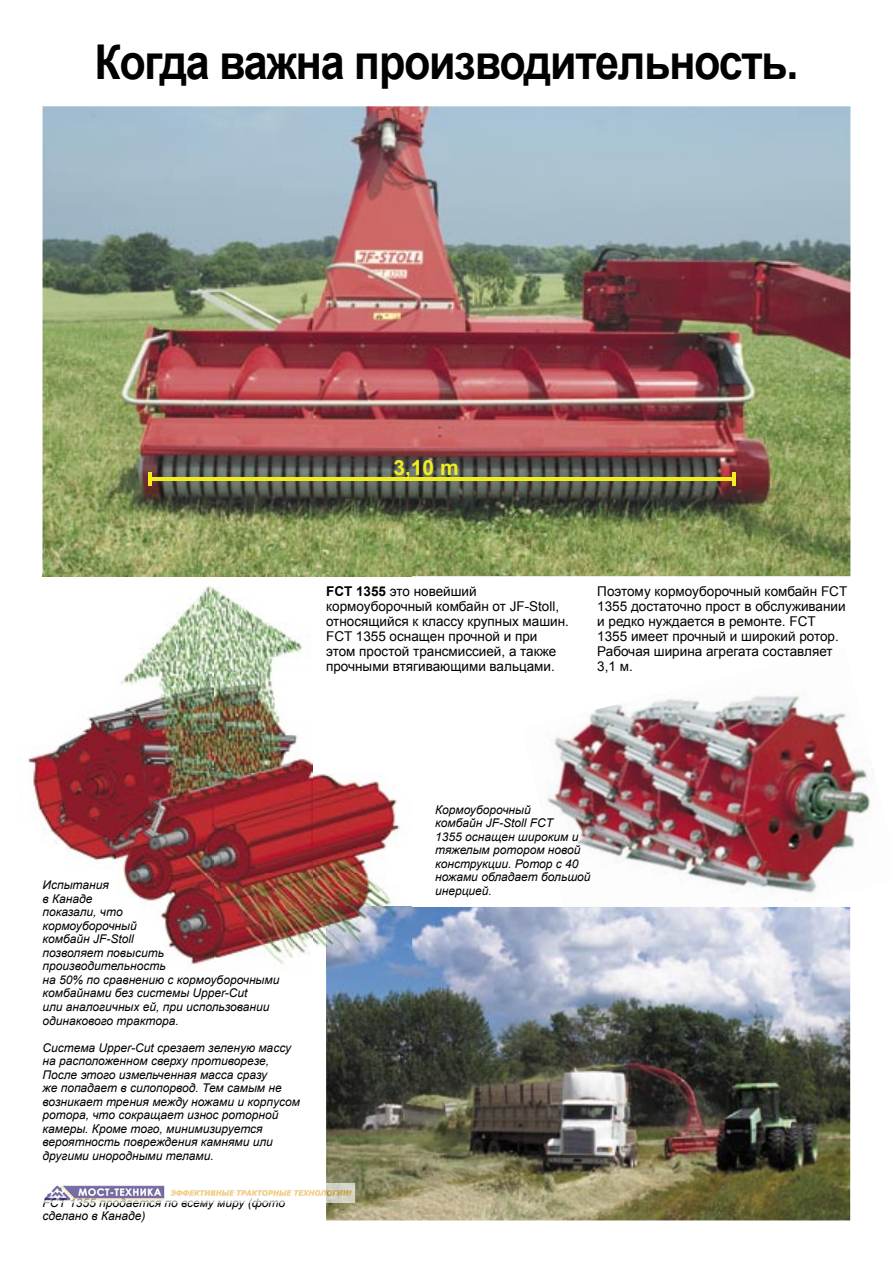
<style>
.page{position:relative;width:893px;height:1263px;background:#fff}
.page>*{position:absolute;margin:0;border:0;box-sizing:border-box;transform-origin:0 0}
.t1{font:700 48px "Arial";letter-spacing:-.03em;color:#000;scale:.9 1}
.t2{font:700 21px "Arial";color:#f2ed1c}
.t3{font:13.5px/15px "Arial";color:#000}
.t4{font:italic 12px/13.5px "Arial";color:#000}
.s1{font-weight:700}
</style>
<div class="page">
<img style="left:547px;top:695px;width:326px;height:254px">
<img style="left:43px;top:106px;width:807px;height:470px">
<img style="left:326px;top:907px;width:524px;height:313px">
<img style="left:28px;top:575px;width:384px;height:298px">
<img style="left:121px;top:873px;width:192px;height:93px">
<img style="left:313px;top:873px;width:99px;height:50px">
<img style="left:313px;top:923px;width:13px;height:25px">
<img style="left:43px;top:575px;width:369px;height:1px">
<img style="left:326px;top:907px;width:86px;height:66px">
<hr style="left:150px;top:477px;width:584px;height:3px;background:#f2ed1c">
<svg style="left:149px;top:472px;width:3px;height:13px"></svg>
<svg style="left:733px;top:472px;width:3px;height:13px"></svg>
<img style="left:44px;top:1183px;width:310px;height:20px">
<h1 class="t1" style="left:94px;top:30px;width:784px">Когда важна производительность.</h1>
<h2 class="t2" style="left:393px;top:453px;width:67px">3,10 m</h2>
<p class="t3" style="left:326px;top:583px;width:244px"><span class="s1">FCT 1355</span> это новейший кормоуборочный комбайн от JF-Stoll, относящийся к классу крупных машин.<br>FCT 1355 оснащен прочной и при этом простой трансмиссией, а также прочными втягивающими вальцами.</p>
<p class="t3" style="left:597px;top:583px;width:251px">Поэтому кормоуборочный комбайн FCT<br>1355 достаточно прост в обслуживании и редко нуждается в ремонте. FCT<br>1355 имеет прочный и широкий ротор.<br>Рабочая ширина агрегата составляет<br>3,1 м.</p>
<p class="t4" style="left:43px;top:879px;width:238px">Испытания<br>в Канаде<br>показали, что<br>кормоуборочный<br>комбайн JF-Stoll<br>позволяет повысить производительность<br>на 50% по сравнению с кормоуборочными комбайнами без системы Upper-Cut<br>или аналогичных ей, при использовании одинакового трактора.</p>
<p class="t4" style="left:43px;top:1041px;width:259px">Система Upper-Cut срезает зеленую массу на расположенном сверху противорезе, После этого измельченная масса сразу<br>же попадает в силопорвод. Тем самым не возникает трения между ножами и корпусом ротора, что сокращает износ роторной камеры. Кроме того, минимизируется вероятность повреждения камнями или другими инородными телами.</p>
<p class="t4" style="left:43px;top:1196px;width:244px">FCT 1355 продается по всему миру (фото сделано в Канаде)</p>
<p class="t4" style="left:435px;top:803px;width:157px">Кормоуборочный<br>комбайн JF-Stoll FCT<br>1355 оснащен широким и тяжелым ротором новой конструкции. Ротор с 40 ножами обладает большой инерцией.</p>
</div>
